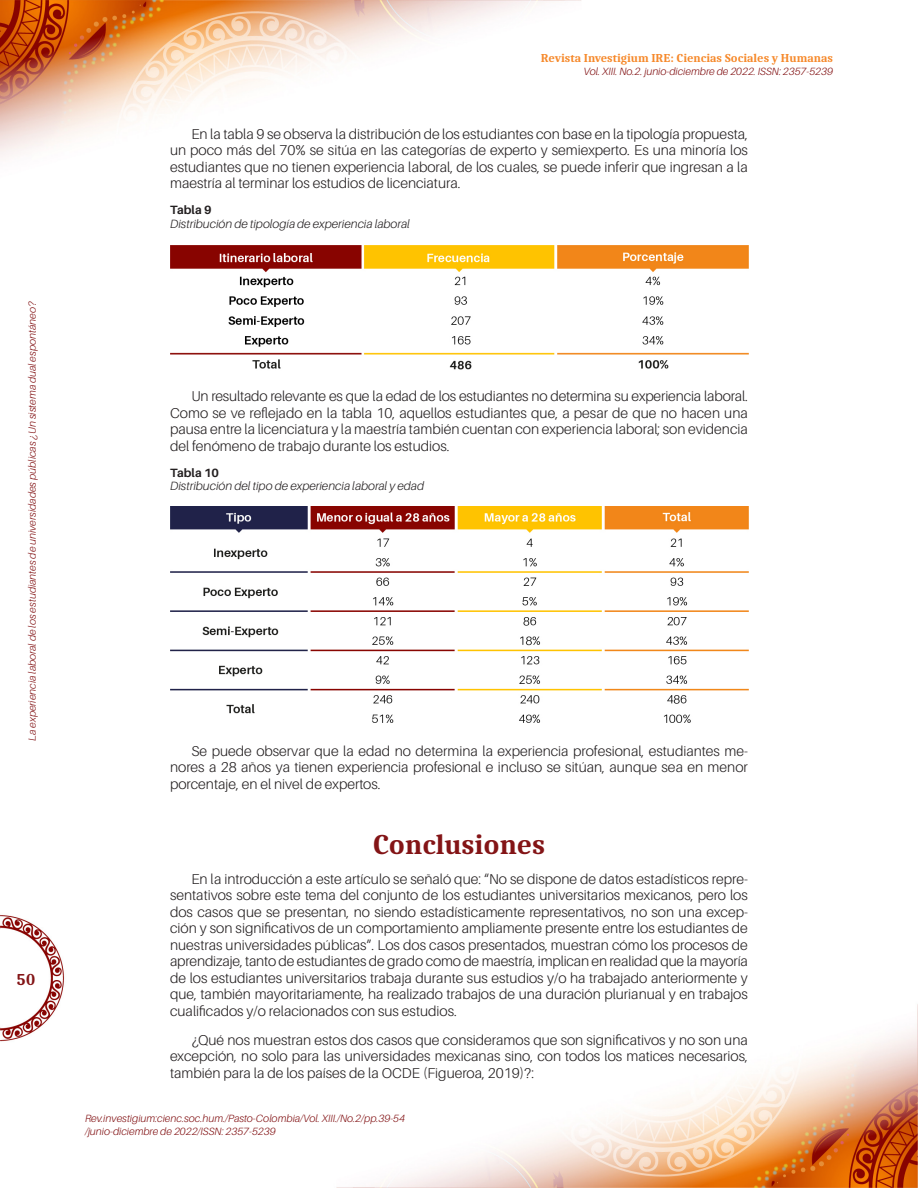
<style>
.page{position:relative;width:918px;height:1188px;background:#fff}
.page>*{position:absolute;margin:0;border:0;box-sizing:border-box;transform-origin:0 0}
.Título_1{font:700 28.5px "Caladea";color:#831416}
.t1{font:700 16.5px "Caladea";color:#831416}
.Texto_Base_Sangría{font:300 14.25px/16.5px "Aileron";color:#231f20;text-align:justify}
.Texto_Tabla{font:italic 300 12px "Aileron";color:#231f20}
.t2{font:700 12px "Caladea";color:#f6892b}
.Título_Tabla{font:700 12px "Aileron";color:#231f20}
.t3{font:italic 300 10.5px/12.6px "Aileron";color:#831416}
</style>
<div class="page">
<img style="left:0;top:0;width:918px;height:1188px">
<img style="left:170px;top:246px;width:578px;height:127px">
<img style="left:170px;top:507px;width:578px;height:221px">
<p class="t3" style="left:26px;top:741px;width:441px;rotate:-90deg">La experiencia laboral de los estudiantes de universidades públicas ¿Un sistema dual espontáneo?</p>
<p class="t1" style="left:16px;top:970px;width:21px">50</p>
<p class="t2" style="left:541px;top:51px;width:294px">Revista Investigium IRE: Ciencias Sociales y Humanas</p>
<p class="t3" style="left:584px;top:65px;width:251px">Vol. XIII. No.2. junio-diciembre de 2022. ISSN: 2357-5239</p>
<p class="Texto_Base_Sangría" style="left:170px;top:125px;width:579px;text-indent:21px">En la tabla 9 se observa la distribución de los estudiantes con base en la tipología propuesta, un poco más del 70% se sitúa en las categorías de experto y semiexperto. Es una minoría los estudiantes que no tienen experiencia laboral, de los cuales, se puede inferir que ingresan a la maestría al terminar los estudios de licenciatura.</p>
<p class="Título_Tabla" style="left:170px;top:203px;width:43px">Tabla 9</p>
<p class="Texto_Tabla" style="left:170px;top:217px;width:241px">Distribución de tipología de experiencia laboral</p>
<p class="Texto_Base_Sangría" style="left:170px;top:388px;width:579px;text-indent:21px">Un resultado relevante es que la edad de los estudiantes no determina su experiencia laboral.<br>Como se ve reflejado en la tabla 10, aquellos estudiantes que, a pesar de que no hacen una pausa entre la licenciatura y la maestría también cuentan con experiencia laboral; son evidencia del fenómeno de trabajo durante los estudios.</p>
<p class="Título_Tabla" style="left:170px;top:466px;width:51px">Tabla 10</p>
<p class="Texto_Tabla" style="left:170px;top:480px;width:255px">Distribución del tipo de experiencia laboral y edad</p>
<p class="Texto_Base_Sangría" style="left:170px;top:743px;width:579px;text-indent:21px">Se puede observar que la edad no determina la experiencia profesional, estudiantes me&shy;nores a 28 años ya tienen experiencia profesional e incluso se sitúan, aunque sea en menor porcentaje, en el nivel de expertos.</p>
<p class="Título_1" style="left:373px;top:827px;width:174px">Conclusiones</p>
<p class="Texto_Base_Sangría" style="left:170px;top:871px;width:579px;text-indent:21px">En la introducción a este artículo se señaló que: “No se dispone de datos estadísticos repre&shy;sentativos sobre este tema del conjunto de los estudiantes universitarios mexicanos, pero los dos casos que se presentan, no siendo estadísticamente representativos, no son una excep&shy;ción y son significativos de un comportamiento ampliamente presente entre los estudiantes de nuestras universidades públicas”. Los dos casos presentados, muestran cómo los procesos de aprendizaje, tanto de estudiantes de grado como de maestría, implican en realidad que la mayoría de los estudiantes universitarios trabaja durante sus estudios y/o ha trabajado anteriormente y que, también mayoritariamente, ha realizado trabajos de una duración plurianual y en trabajos cualificados y/o relacionados con sus estudios.</p>
<p class="Texto_Base_Sangría" style="left:170px;top:1032px;width:579px;text-indent:21px">¿Qué nos muestran estos dos casos que consideramos que son significativos y no son una excepción, no solo para las universidades mexicanas sino, con todos los matices necesarios, también para la de los países de la OCDE (Figueroa, 2019)?:</p>
<p class="t3" style="left:85px;top:1112px;width:322px">Rev.investigium:cienc.soc.hum./Pasto-Colombia/Vol. XIII./No.2/pp.39-54 /junio-diciembre de 2022/ISSN: 2357-5239</p>
</div>
